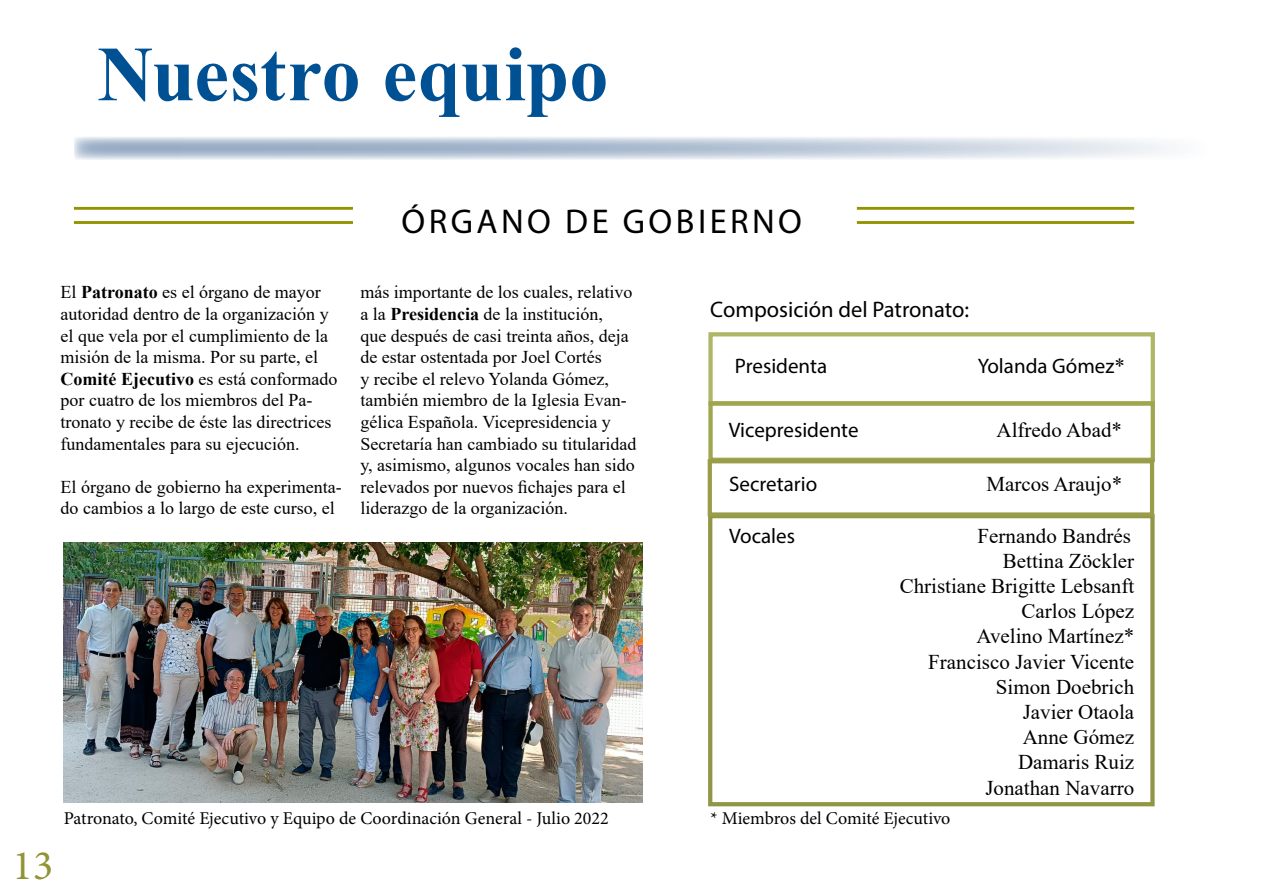
<style>
.page{position:relative;width:1263px;height:893px;background:#fff}
.page>*{position:absolute;margin:0;border:0;box-sizing:border-box;transform-origin:0 0}
.t1{font:700 78px "Times New Roman";color:#005193}
.t2{font:42px "Minion Pro";color:#929236}
.t3{font:34.5px "Myriad Pro";letter-spacing:.1em;color:#000}
.t4{font:22.5px "Myriad Pro";color:#000}
.t5{font:21px/25.2px "Times New Roman";color:#000101;text-align:right}
.t6{font:21px "Myriad Pro";color:#000101}
.t7{font:18px/21.6px "Times New Roman";color:#000}
.t8{font:18px "Minion Pro";color:#000}
.s1{font-weight:700}
.s2{font-family:"Times New Roman"}
</style>
<div class="page">
<img style="left:64px;top:542px;width:578px;height:260px">
<div style="left:708px;top:332px;width:447px;height:74px;background:#fff;border:4px solid #a5ac54"></div>
<div style="left:708px;top:401px;width:447px;height:61px;border:4px solid #9fa64e"></div>
<div style="left:708px;top:514px;width:446px;height:292px;border:4px solid #919646"></div>
<div style="left:708px;top:459px;width:446px;height:58px;border:4px solid #999d4a"></div>
<hr style="left:857px;top:207px;width:277px;height:3px;background:#939200">
<hr style="left:857px;top:221px;width:277px;height:3px;background:#939200">
<hr style="left:74px;top:207px;width:279px;height:3px;background:#939200">
<hr style="left:74px;top:221px;width:279px;height:3px;background:#939200">
<svg style="left:74px;top:137px;width:1096px;height:23px;background:#c9d3e0"></svg>
<h1 class="t1" style="left:97px;top:18px;width:512px">Nuestro equipo</h1>
<h3 class="t3" style="left:401px;top:200px;width:402px">ÓRGANO DE GOBIERNO</h3>
<p class="t7" style="left:61px;top:281px;width:278px">El <span class="s1">Patronato</span> es el órgano de mayor autoridad dentro de la organización y el que vela por el cumplimiento de la misión de la misma. Por su parte, el <span class="s1">Comité Ejecutivo</span> es está conformado por cuatro de los miembros del Pa&shy;tronato y recibe de éste las directrices fundamentales para su ejecución.</p>
<p class="t7" style="left:61px;top:475px;width:283px">El órgano de gobierno ha experimenta&shy;do cambios a lo largo de este curso, el</p>
<p class="t7" style="left:360px;top:281px;width:277px">más importante de los cuales, relativo a la <span class="s1">Presidencia</span> de la institución,<br>que después de casi treinta años, deja de estar ostentada por Joel Cortés<br>y recibe el relevo Yolanda Gómez, también miembro de la Iglesia Evan&shy;gélica Española. Vicepresidencia y Secretaría han cambiado su titularidad y, asimismo, algunos vocales han sido relevados por nuevos fichajes para el liderazgo de la organización.</p>
<h2 class="t2" style="left:13px;top:837px;width:42px">13</h2>
<p class="t8" style="left:64px;top:806px;width:546px">Patronato, Comité Ejecutivo y Equipo de Coordinación General - Julio 2022</p>
<p class="t4" style="left:710px;top:296px;width:260px">Composición del Patronato:</p>
<p class="t6" style="left:735px;top:353px;width:94px">Presidenta</p>
<p class="t6" style="left:978px;top:353px;width:149px">Yolanda Gómez<span class="s2">*</span></p>
<p class="t6" style="left:729px;top:417px;width:131px">Vicepresidente</p>
<p class="t5" style="left:997px;top:416px;width:127px">Alfredo Abad*</p>
<p class="t6" style="left:729px;top:471px;width:90px">Secretario</p>
<p class="t5" style="left:986px;top:471px;width:137px">Marcos Araujo*</p>
<p class="t6" style="left:729px;top:522px;width:67px">Vocales</p>
<p class="t5" style="left:900px;top:522px;width:236px">Fernando Bandrés<br>Bettina Zöckler<br>Christiane Brigitte Lebsanft<br>Carlos López<br>Avelino Martínez*<br>Francisco Javier Vicente<br>Simon Doebrich<br>Javier Otaola<br>Anne Gómez<br>Damaris Ruiz<br>Jonathan Navarro</p>
<p class="t8" style="left:710px;top:807px;width:241px">* Miembros del Comité Ejecutivo</p>
</div>
